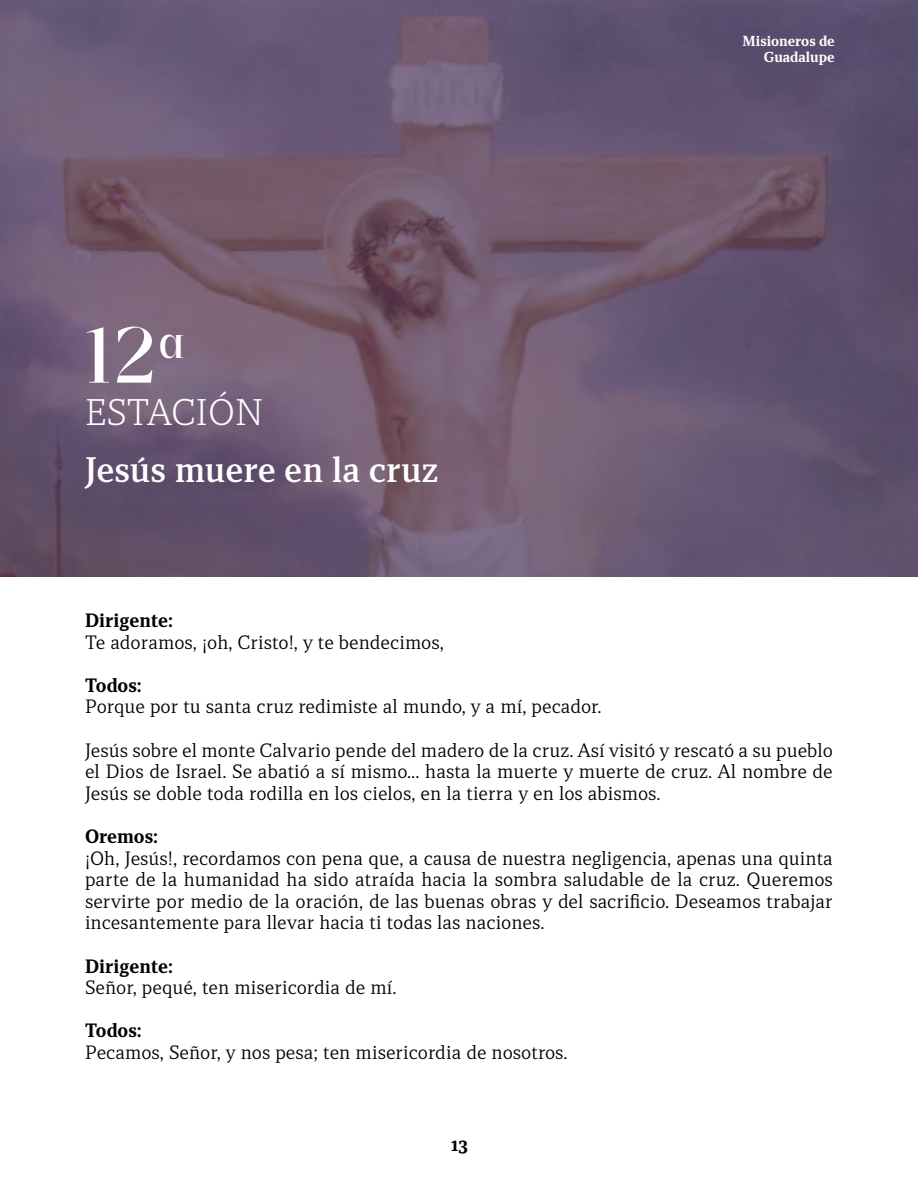
<style>
.page{position:relative;width:918px;height:1188px;background:#fff}
.page>*{position:absolute;margin:0;border:0;box-sizing:border-box;transform-origin:0 0}
.t1{font:75px "Mica Valo";color:#fff}
.t2{font:300 34.5px "Recia";color:#fff}
.t3{font:600 33px "Recia";color:#fff}
.t4{font:18px/21.6px "Recia";color:#000;text-align:justify}
.t5{font:700 18px "Recia";color:#000}
.t6{font:700 13.5px/16.2px "Recia";color:#fff;text-align:right}
</style>
<div class="page">
<svg style="left:0;top:0;width:918px;height:576px;background:#6a5871"></svg>
<h1 class="t1" style="left:85px;top:308px;width:101px">12<sup>a</sup></h1>
<h2 class="t2" style="left:85px;top:390px;width:180px">ESTACIÓN</h2>
<h3 class="t3" style="left:85px;top:448px;width:355px">Jesús muere en la cruz</h3>
<p class="t6" style="left:743px;top:33px;width:94px">Misioneros de<br>Guadalupe</p>
<p class="t5" style="left:85px;top:608px;width:89px">Dirigente:</p>
<p class="t4" style="left:85px;top:631px;width:360px">Te adoramos, ¡oh, Cristo!, y te bendecimos,</p>
<p class="t5" style="left:85px;top:673px;width:58px">Todos:</p>
<p class="t4" style="left:85px;top:696px;width:518px">Porque por tu santa cruz redimiste al mundo, y a mí, pecador.</p>
<p class="t4" style="left:85px;top:739px;width:750px">Jesús sobre el monte Calvario pende del madero de la cruz. Así visitó y rescató a su pueblo el Dios de Israel. Se abatió a sí mismo... hasta la muerte y muerte de cruz. Al nombre de Jesús se doble toda rodilla en los cielos, en la tierra y en los abismos.</p>
<p class="t5" style="left:85px;top:824px;width:75px">Oremos:</p>
<p class="t4" style="left:85px;top:847px;width:749px">¡Oh, Jesús!, recordamos con pena que, a causa de nuestra negligencia, apenas una quinta parte de la humanidad ha sido atraída hacia la sombra saludable de la cruz. Queremos servirte por medio de la oración, de las buenas obras y del sacrificio. Deseamos trabajar incesantemente para llevar hacia ti todas las naciones.</p>
<p class="t5" style="left:85px;top:954px;width:89px">Dirigente:</p>
<p class="t4" style="left:85px;top:976px;width:313px">Señor, pequé, ten misericordia de mí.</p>
<p class="t5" style="left:85px;top:1019px;width:58px">Todos:</p>
<p class="t4" style="left:85px;top:1041px;width:484px">Pecamos, Señor, y nos pesa; ten misericordia de nosotros.</p>
<p class="t5" style="left:451px;top:1133px;width:18px">13</p>
</div>
